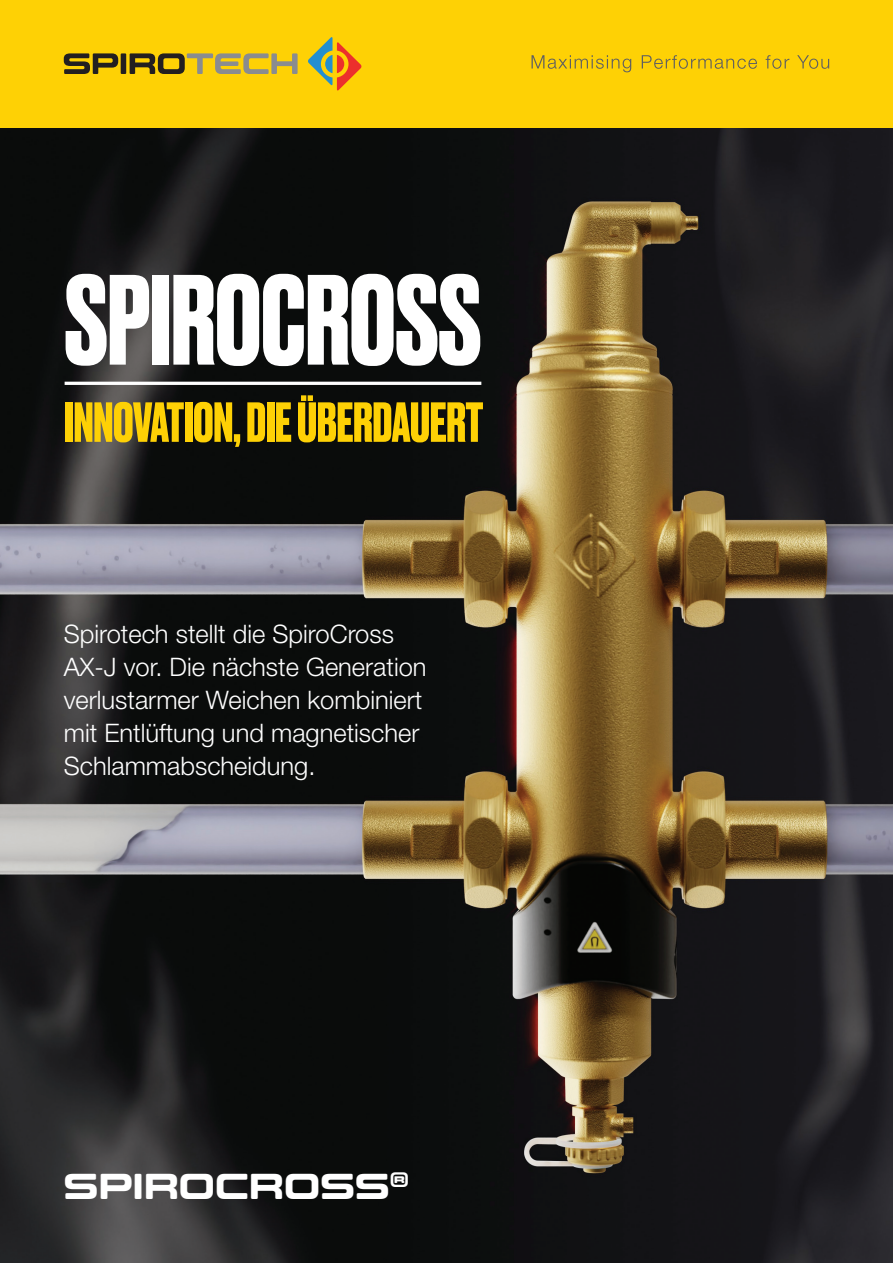
<style>
.page{position:relative;width:893px;height:1263px;background:#fff}
.page>*{position:absolute;margin:0;border:0;box-sizing:border-box;transform-origin:0 0}
.t1{font:700 120.6px "Druk";color:#fff}
.t2{font:700 53.1px "Druk";color:#fed105}
.t3{font:36px "Controller Five";letter-spacing:.01em;color:#fff}
.t4{font:300 25.5px/33px "Helvetica Neue LT Pro";color:#fff}
</style>
<div class="page">
<img style="left:0;top:128px;width:893px;height:1135px">
<div style="left:0;top:0;width:893px;height:128px;background:#fed105"></div>
<svg style="left:531px;top:55px;width:298px;height:17px"></svg>
<svg style="left:64px;top:53px;width:54px;height:21px"></svg>
<div style="left:121px;top:53px;width:5px;height:21px;background:#231f20"></div>
<svg style="left:130px;top:53px;width:168px;height:21px"></svg>
<svg style="left:308px;top:37px;width:54px;height:54px"></svg>
<hr style="left:65px;top:382px;width:416px;height:3px;background:#fff">
<p class="t1" style="left:65px;top:237px;width:418px">SPIROCROSS</p>
<p class="t2" style="left:65px;top:386px;width:420px">INNOVATION, DIE ÜBERDAUERT</p>
<p class="t4" style="left:64px;top:616px;width:364px">Spirotech stellt die SpiroCross<br>AX-J vor. Die nächste Generation verlustarmer Weichen kombiniert mit Entlüftung und magnetischer<br>Schlammabscheidung.</p>
<p class="t3" style="left:64px;top:1165px;width:346px">SPIROCROSS<sup>®</sup></p>
</div>
